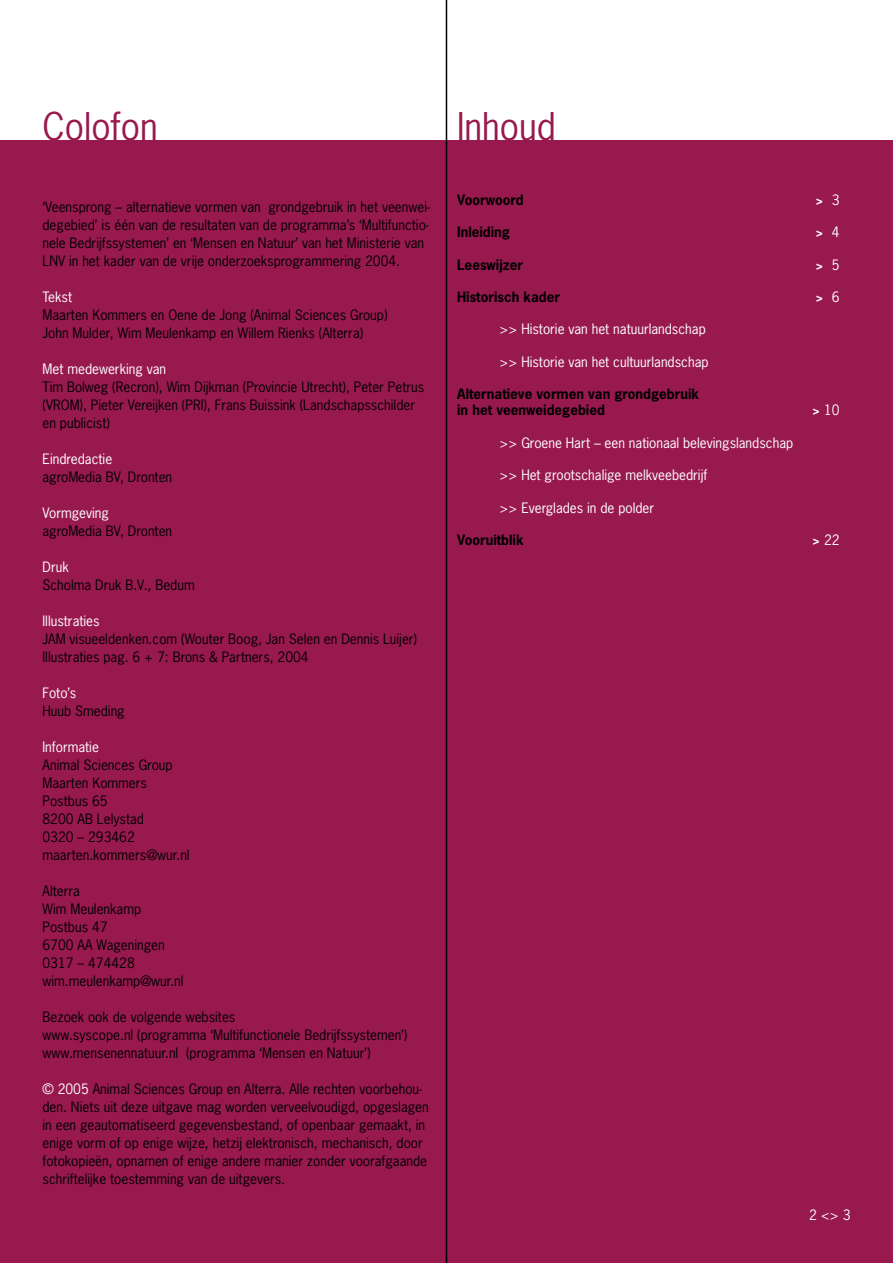
<style>
.page{position:relative;width:893px;height:1263px;background:#fff}
.page>*{position:absolute;margin:0;border:0;box-sizing:border-box;transform-origin:0 0}
.t1{font:36px "News Gothic Std";color:#98194e}
.t2{font:13.5px/18px "News Gothic Std";color:#000}
.t3{font:13.5px "News Gothic Std";color:#fff}
.t4{font:700 13.5px/16.2px "News Gothic Std";color:#000}
.t5{font:700 13.5px "News Gothic Std";color:#fff}
.s1{color:#fff}
.s2{font-weight:400}
.s3{font-weight:700}
</style>
<div class="page">
<div style="left:0;top:140px;width:893px;height:1123px;background:#98194e"></div>
<hr style="left:446px;top:0;width:1px;height:1263px;background:#000">
<p class="t1" style="left:43px;top:104px;width:117px">Colofon</p>
<p class="t2" style="left:43px;top:198px;width:389px">‘Veensprong – alternatieve vormen van grondgebruik in het veenwei&shy;degebied’ is één van de resultaten van de programma’s ‘Multifunctio&shy;nele Bedrijfssystemen’ en ‘Mensen en Natuur’ van het Ministerie van LNV in het kader van de vrije onderzoeksprogrammering 2004.</p>
<p class="t3" style="left:43px;top:289px;width:31px">Tekst</p>
<p class="t2" style="left:43px;top:306px;width:346px">Maarten Kommers en Oene de Jong (Animal Sciences Group)</p>
<p class="t2" style="left:43px;top:324px;width:322px">John Mulder, Wim Meulenkamp en Willem Rienks (Alterra)</p>
<p class="t3" style="left:43px;top:361px;width:125px">Met medewerking van</p>
<p class="t2" style="left:43px;top:378px;width:383px">Tim Bolweg (Recron), Wim Dijkman (Provincie Utrecht), Peter Petrus (VROM), Pieter Vereijken (PRI), Frans Buissink (Landschapsschilder en publicist)</p>
<p class="t3" style="left:43px;top:451px;width:71px">Eindredactie</p>
<p class="t2" style="left:43px;top:468px;width:131px">agroMedia BV, Dronten</p>
<p class="t3" style="left:43px;top:505px;width:68px">Vormgeving</p>
<p class="t2" style="left:43px;top:522px;width:131px">agroMedia BV, Dronten</p>
<p class="t3" style="left:43px;top:559px;width:28px">Druk</p>
<p class="t2" style="left:43px;top:576px;width:154px">Scholma Druk B.V., Bedum</p>
<p class="t3" style="left:43px;top:613px;width:59px">Illustraties</p>
<p class="t2" style="left:43px;top:630px;width:376px">JAM visueeldenken.com (Wouter Boog, Jan Selen en Dennis Luijer)</p>
<p class="t2" style="left:43px;top:648px;width:268px">Illustraties pag. 6 + 7: Brons &amp; Partners, 2004</p>
<p class="t3" style="left:43px;top:685px;width:35px">Foto’s</p>
<p class="t2" style="left:43px;top:702px;width:84px">Huub Smeding</p>
<p class="t3" style="left:43px;top:739px;width:58px">Informatie</p>
<p class="t2" style="left:43px;top:756px;width:132px">Animal Sciences Group</p>
<p class="t2" style="left:43px;top:774px;width:106px">Maarten Kommers</p>
<p class="t2" style="left:43px;top:792px;width:67px">Postbus 65</p>
<p class="t2" style="left:43px;top:810px;width:103px">8200 AB Lelystad</p>
<p class="t2" style="left:43px;top:828px;width:94px">0320 – 293462</p>
<p class="t2" style="left:43px;top:846px;width:149px">maarten.kommers@wur.nl</p>
<p class="t2" style="left:43px;top:882px;width:39px">Alterra</p>
<p class="t2" style="left:43px;top:900px;width:100px">Wim Meulenkamp</p>
<p class="t2" style="left:43px;top:918px;width:67px">Postbus 47</p>
<p class="t2" style="left:43px;top:936px;width:124px">6700 AA Wageningen</p>
<p class="t2" style="left:43px;top:954px;width:94px">0317 – 474428</p>
<p class="t2" style="left:43px;top:972px;width:143px">wim.meulenkamp@wur.nl</p>
<p class="t2" style="left:43px;top:1008px;width:194px">Bezoek ook de volgende websites</p>
<p class="t2" style="left:43px;top:1026px;width:366px">www.syscope.nl (programma ‘Multifunctionele Bedrijfssystemen’)</p>
<p class="t2" style="left:43px;top:1044px;width:330px">www.mensenennatuur.nl (programma ‘Mensen en Natuur’)</p>
<p class="t2" style="left:43px;top:1080px;width:388px"><span class="s1">© 2005</span> Animal Sciences Group en Alterra. Alle rechten voorbehou&shy;den. Niets uit deze uitgave mag worden verveelvoudigd, opgeslagen in een geautomatiseerd gegevensbestand, of openbaar gemaakt, in enige vorm of op enige wijze, hetzij elektronisch, mechanisch, door fotokopieën, opnamen of enige andere manier zonder voorafgaande schriftelijke toestemming van de uitgevers.</p>
<p class="t1" style="left:457px;top:104px;width:100px">Inhoud</p>
<p class="t4" style="left:457px;top:191px;width:68px">Voorwoord</p>
<p class="t5" style="left:816px;top:191px;width:26px">&gt; <span class="s2">3</span></p>
<p class="t4" style="left:457px;top:224px;width:54px">Inleiding</p>
<p class="t5" style="left:816px;top:223px;width:26px">&gt; <span class="s2">4</span></p>
<p class="t4" style="left:457px;top:256px;width:68px">Leeswijzer</p>
<p class="t5" style="left:816px;top:256px;width:26px">&gt; <span class="s2">5</span></p>
<p class="t4" style="left:457px;top:289px;width:104px">Historisch kader</p>
<p class="t5" style="left:816px;top:288px;width:26px">&gt; <span class="s2">6</span></p>
<p class="t3" style="left:500px;top:321px;width:208px">&gt;&gt; Historie van het natuurlandschap</p>
<p class="t3" style="left:500px;top:353px;width:210px">&gt;&gt; Historie van het cultuurlandschap</p>
<p class="t4" style="left:457px;top:386px;width:243px">Alternatieve vormen van grondgebruik in het veenweidegebied</p>
<p class="t3" style="left:812px;top:402px;width:29px"><span class="s3">&gt;</span> 10</p>
<p class="t3" style="left:500px;top:434px;width:295px">&gt;&gt; Groene Hart – een nationaal belevingslandschap</p>
<p class="t3" style="left:500px;top:466px;width:209px">&gt;&gt; Het grootschalige melkveebedrijf</p>
<p class="t3" style="left:500px;top:499px;width:156px">&gt;&gt; Everglades in de polder</p>
<p class="t4" style="left:457px;top:532px;width:68px">Vooruitblik</p>
<p class="t3" style="left:812px;top:531px;width:29px"><span class="s3">&gt;</span> 22</p>
<p class="t3" style="left:809px;top:1207px;width:43px">2 &lt;&gt; 3</p>
</div>
